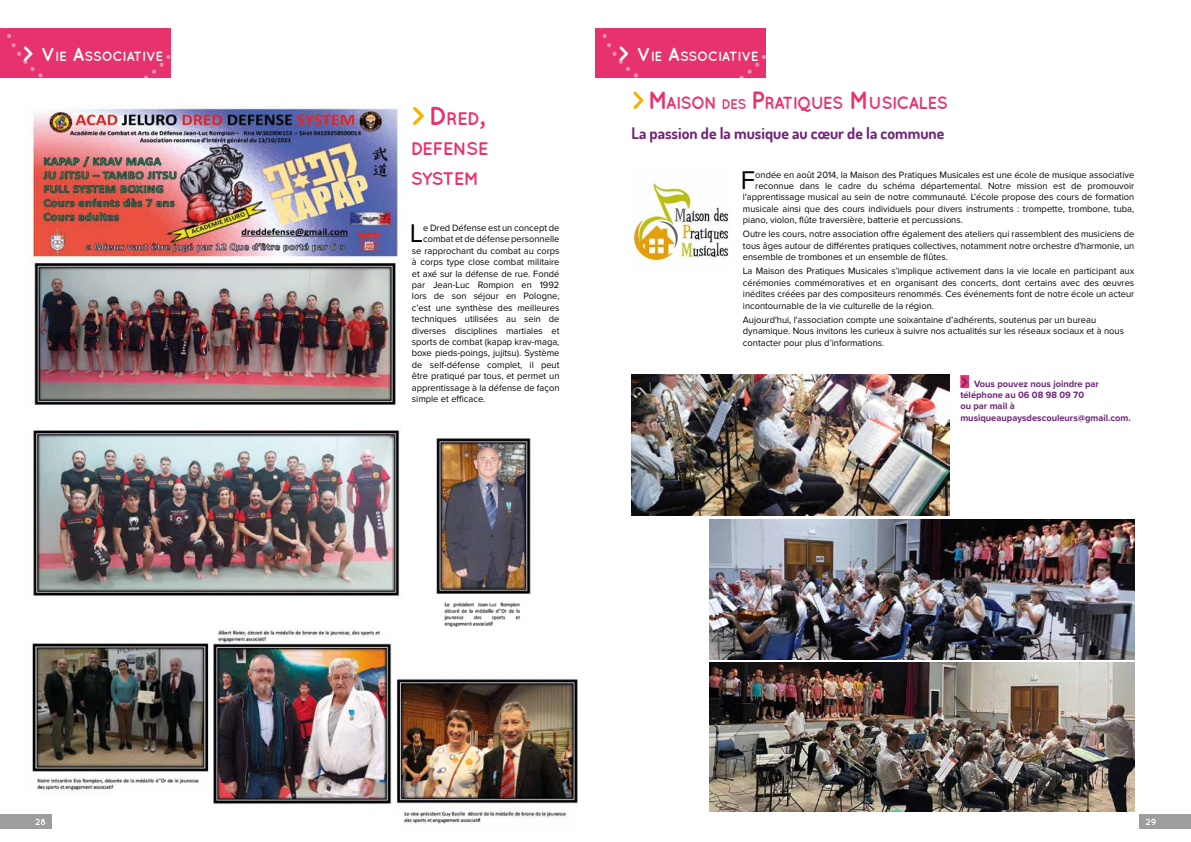
<style>
.page{position:relative;width:1191px;height:842px;background:#fff}
.page>*{position:absolute;margin:0;border:0;box-sizing:border-box;transform-origin:0 0}
.t1{font:26.6px "Proxima Nova";color:#000}
.t2{font:700 18.2px/29.9px "Quicksand";letter-spacing:-.035em;color:#e8326e}
.t3{font:700 17.5px "Quicksand";letter-spacing:-.035em;color:#e8326e;scale:.95 1}
.t4{font:700 16px "Dosis";color:#702579}
.t5{font:700 13.3px "Quicksand";color:#fff}
.t6{font:9.5px/11.4px "Proxima Nova";color:#000;text-align:justify}
.t7{font:700 9.5px/11.4px "Proxima Nova";color:#702579}
.t8{font:700 9px "Quicksand";color:#fff}
.s1{font-size:21px}
.s2{font-size:19px}
.s3{font-size:26px;color:#f9b000}
.s4{font-size:26px}
.s5{font-size:25px;color:#f9b000}
.s6{font-size:25px}
.s7{font-size:14px}
.s8{font-family:"Quicksand";font-size:14px}
</style>
<div class="page">
<div style="left:0;top:814px;width:52px;height:14px;background:#9d9d9c"></div>
<div style="left:1140px;top:814px;width:51px;height:14px;background:#9d9d9c"></div>
<img style="left:32px;top:106px;width:368px;height:299px">
<img style="left:33px;top:430px;width:367px;height:167px">
<img style="left:32px;top:643px;width:182px;height:151px">
<div style="left:595px;top:28px;width:171px;height:49px;background:#e8326e"></div>
<svg style="left:600px;top:28px;width:166px;height:50px"></svg>
<div style="left:0;top:28px;width:170px;height:49px;background:#e8326e"></div>
<svg style="left:5px;top:28px;width:166px;height:50px"></svg>
<img style="left:631px;top:179px;width:98px;height:85px">
<img style="left:631px;top:374px;width:318px;height:142px">
<img style="left:709px;top:519px;width:425px;height:140px">
<img style="left:709px;top:663px;width:425px;height:148px">
<img style="left:214px;top:628px;width:178px;height:176px">
<img style="left:396px;top:679px;width:181px;height:145px">
<img style="left:436px;top:439px;width:95px;height:155px">
<img style="left:444px;top:602px;width:77px;height:25px">
<div style="left:960px;top:375px;width:9px;height:13px;background:#e8326e"></div>
<h3 class="t5" style="left:22px;top:48px;width:142px"><span class="s1">&gt;</span> <span class="s2">V</span> IE <span class="s2">A</span>SSOCIATIVE</h3>
<h3 class="t5" style="left:618px;top:48px;width:142px"><span class="s1">&gt;</span> <span class="s2">V</span> IE <span class="s2">A</span>SSOCIATIVE</h3>
<h2 class="t2" style="left:411px;top:103px;width:79px"><span class="s3">&gt;</span><span class="s4">D</span> RED<span class="s4">,<br></span>DEFENSE<br>SYSTEM</h2>
<h1 class="t1" style="left:410px;top:218px;width:15px">L</h1>
<p class="t6" style="left:423px;top:222px;width:138px">e Dred Défense est un concept de</p>
<p class="t6" style="left:423px;top:234px;width:138px">combat et de défense personnelle</p>
<p class="t6" style="left:412px;top:245px;width:149px">se rapprochant du combat au corps</p>
<p class="t6" style="left:412px;top:257px;width:149px">à corps type close combat militaire</p>
<p class="t6" style="left:412px;top:268px;width:149px">et axé sur la défense de rue. Fondé</p>
<p class="t6" style="left:412px;top:279px;width:149px">par Jean-Luc Rompion en 1992</p>
<p class="t6" style="left:412px;top:291px;width:149px">lors de son séjour en Pologne,</p>
<p class="t6" style="left:412px;top:302px;width:149px">c’est une synthèse des meilleures</p>
<p class="t6" style="left:412px;top:314px;width:149px">techniques utilisées au sein de</p>
<p class="t6" style="left:412px;top:325px;width:149px">diverses disciplines martiales et</p>
<p class="t6" style="left:412px;top:336px;width:149px">sports de combat (kapap krav-maga,</p>
<p class="t6" style="left:412px;top:348px;width:149px">boxe pieds-poings, jujitsu). Système</p>
<p class="t6" style="left:412px;top:359px;width:149px">de self-défense complet, il peut</p>
<p class="t6" style="left:412px;top:371px;width:149px">être pratiqué par tous, et permet un</p>
<p class="t6" style="left:412px;top:382px;width:149px">apprentissage à la défense de façon</p>
<p class="t6" style="left:412px;top:393px;width:75px">simple et efficace.</p>
<h3 class="t3" style="left:631px;top:93px;width:334px"><span class="s5">&gt;</span><span class="s6">M</span>AISON <span class="s7">DES</span> <span class="s6">P</span>RATIQUES <span class="s6">M</span>USICALES</h3>
<h3 class="t4" style="left:631px;top:123px;width:314px">La passion de la musique au cœur de la commune</h3>
<h1 class="t1" style="left:741px;top:164px;width:16px">F</h1>
<p class="t6" style="left:755px;top:169px;width:380px">ondée en août 2014, la Maison des Pratiques Musicales est une école de musique associative</p>
<p class="t6" style="left:755px;top:180px;width:380px">reconnue dans le cadre du schéma départemental. Notre mission est de promouvoir</p>
<p class="t6" style="left:743px;top:192px;width:393px">l'apprentissage musical au sein de notre communauté. L'école propose des cours de formation</p>
<p class="t6" style="left:743px;top:203px;width:393px">musicale ainsi que des cours individuels pour divers instruments : trompette, trombone, tuba,</p>
<p class="t6" style="left:743px;top:215px;width:221px">piano, violon, flûte traversière, batterie et percussions.</p>
<p class="t6" style="left:743px;top:229px;width:393px">Outre les cours, notre association offre également des ateliers qui rassemblent des musiciens de tous âges autour de différentes pratiques collectives, notamment notre orchestre d'harmonie, un ensemble de trombones et un ensemble de flûtes.</p>
<p class="t6" style="left:743px;top:266px;width:393px">La Maison des Pratiques Musicales s’implique activement dans la vie locale en participant aux cérémonies commémoratives et en organisant des concerts, dont certains avec des œuvres inédites créées par des compositeurs renommés. Ces événements font de notre école un acteur incontournable de la vie culturelle de la région.</p>
<p class="t6" style="left:743px;top:314px;width:382px;text-align:left">Aujourd'hui, l'association compte une soixantaine d’adhérents, soutenus par un bureau dynamique. Nous invitons les curieux à suivre nos actualités sur les réseaux sociaux et à nous contacter pour plus d’informations.</p>
<p class="t7" style="left:960px;top:378px;width:172px"><span class="s8">&gt;</span> Vous pouvez nous joindre par téléphone au 06 08 98 09 70<br>ou par mail à musiqueaupaysdescouleurs@gmail.com.</p>
<p class="t8" style="left:35px;top:816px;width:12px">28</p>
<p class="t8" style="left:1145px;top:816px;width:13px">29</p>
</div>
